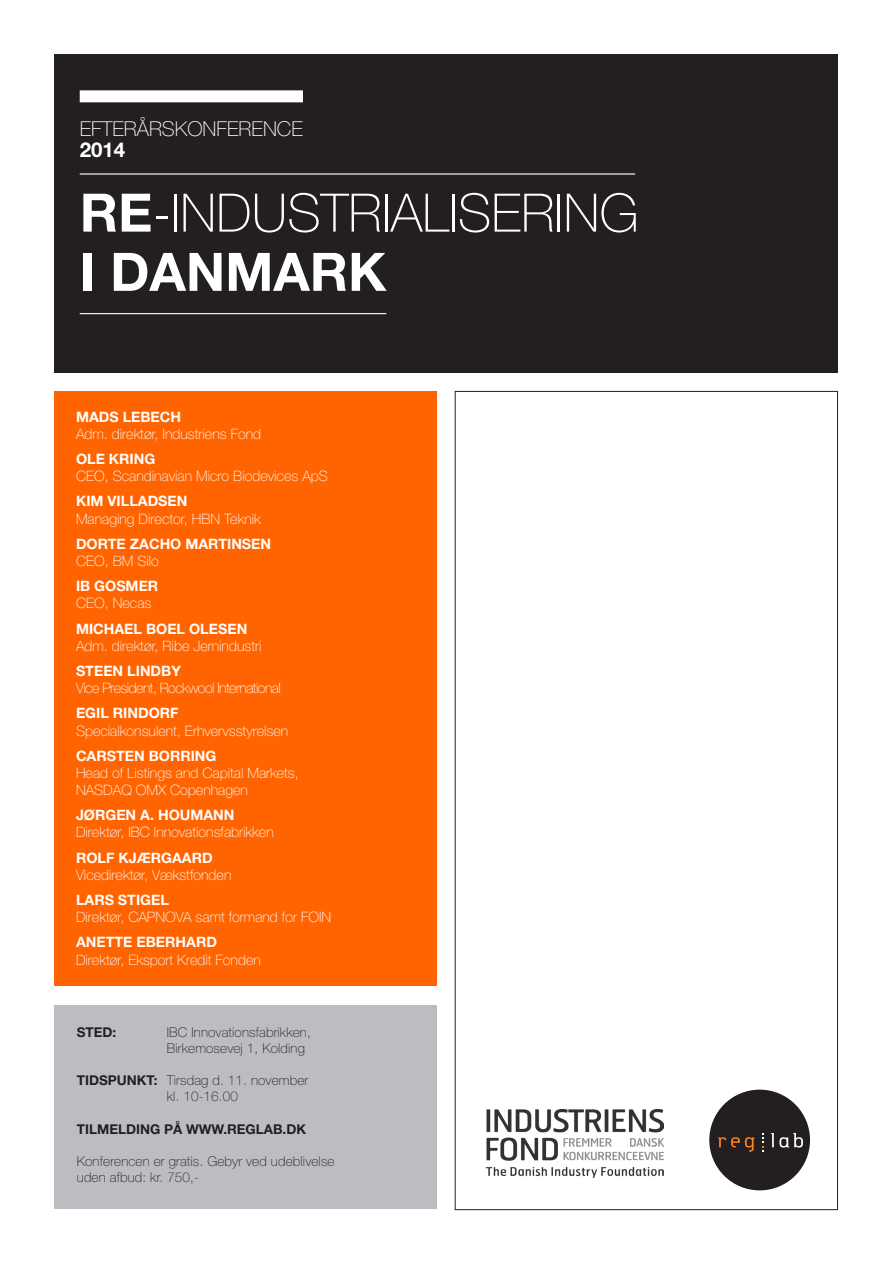
<style>
.page{position:relative;width:893px;height:1263px;background:#fff}
.page>*{position:absolute;margin:0;border:0;box-sizing:border-box;transform-origin:0 0}
.t1{font:100 53.1px "Helvetica Neue";color:#fff}
.t2{font:700 53.1px "Helvetica Neue";color:#fff}
.t3{font:100 20.55px "Helvetica Neue";color:#fff}
.t4{font:700 20.55px "Helvetica Neue";color:#fff}
.t5{font:100 14.4px "Helvetica Neue CE";color:#fff}
.t6{font:700 14.4px "Helvetica Neue";color:#fff}
.t7{font:100 14.4px "Helvetica Neue CE";letter-spacing:-.04em;color:#fff}
.t8{font:100 13.5px "Helvetica Neue CE";letter-spacing:.01em;color:#231f20}
.t9{font:700 13.5px "Helvetica Neue";color:#231f20}
.s1{font-weight:700}
.s2{font-family:"Helvetica Neue";font-weight:700}
</style>
<div class="page">
<div style="left:54px;top:391px;width:383px;height:594px;background:#ff6400"></div>
<div style="left:54px;top:1006px;width:383px;height:203px;background:#bcbdc0"></div>
<div style="left:54px;top:54px;width:783px;height:319px;background:#231f20"></div>
<hr style="left:80px;top:173px;width:555px;height:2px;background:#fff">
<hr style="left:80px;top:313px;width:306px;height:1px;background:#fff">
<div style="left:80px;top:90px;width:223px;height:12px;background:#fff"></div>
<div style="left:709px;top:1089px;width:101px;height:101px;background:#231f20;border-radius:50%"></div>
<svg style="left:718px;top:1137px;width:37px;height:15px"></svg>
<svg style="left:771px;top:1133px;width:32px;height:14px"></svg>
<img style="left:486px;top:1109px;width:177px;height:68px">
<p class="t3" style="left:80px;top:116px;width:225px">EFTERÅRSKONFERENCE</p>
<p class="t4" style="left:80px;top:136px;width:47px">2014</p>
<p class="t1" style="left:80px;top:182px;width:561px"><span class="s1">RE</span>-INDUSTRIALISERING</p>
<p class="t2" style="left:80px;top:239px;width:308px">I DANMARK</p>
<p class="t6" style="left:76px;top:408px;width:107px">MADS LEBECH</p>
<p class="t5" style="left:76px;top:425px;width:187px">Adm. direktør, Industriens Fond</p>
<p class="t6" style="left:76px;top:450px;width:81px">OLE KRING</p>
<p class="t5" style="left:76px;top:468px;width:253px">CEO, Scandinavian Micro Biodevices ApS</p>
<p class="t6" style="left:76px;top:492px;width:113px">KIM VILLADSEN</p>
<p class="t5" style="left:76px;top:510px;width:186px">Managing Director, HBN Teknik</p>
<p class="t6" style="left:76px;top:535px;width:197px">DORTE ZACHO MARTINSEN</p>
<p class="t5" style="left:76px;top:552px;width:84px">CEO, BM Silo</p>
<p class="t6" style="left:76px;top:577px;width:84px">IB GOSMER</p>
<p class="t5" style="left:76px;top:595px;width:77px">CEO, Necas</p>
<p class="t6" style="left:76px;top:619px;width:173px">MICHAEL BOEL OLESEN</p>
<p class="t5" style="left:76px;top:637px;width:187px">Adm. direktør, Ribe Jernindustri</p>
<p class="t6" style="left:76px;top:662px;width:106px">STEEN LINDBY</p>
<p class="t7" style="left:76px;top:680px;width:206px">Vice President, Rockwool International</p>
<p class="t6" style="left:76px;top:704px;width:104px">EGIL RINDORF</p>
<p class="t5" style="left:76px;top:722px;width:214px">Specialkonsulent, Erhvervsstyrelsen</p>
<p class="t6" style="left:76px;top:747px;width:142px">CARSTEN BORRING</p>
<p class="t5" style="left:76px;top:764px;width:224px">Head of Listings and Capital Markets,</p>
<p class="t5" style="left:76px;top:782px;width:173px">NASDAQ OMX Copenhagen</p>
<p class="t6" style="left:76px;top:806px;width:160px">JØRGEN A. HOUMANN</p>
<p class="t5" style="left:76px;top:824px;width:199px">Direktør, IBC Innovationsfabrikken</p>
<p class="t6" style="left:76px;top:849px;width:138px">ROLF KJÆRGAARD</p>
<p class="t5" style="left:76px;top:866px;width:157px">Vicedirektør, Vækstfonden</p>
<p class="t6" style="left:76px;top:891px;width:94px">LARS STIGEL</p>
<p class="t5" style="left:76px;top:909px;width:257px">Direktør, CAPNOVA samt formand for FOIN</p>
<p class="t6" style="left:76px;top:933px;width:142px">ANETTE EBERHARD</p>
<p class="t5" style="left:76px;top:951px;width:186px">Direktør, Eksport Kredit Fonden</p>
<p class="t9" style="left:77px;top:1023px;width:41px">STED:</p>
<p class="t8" style="left:167px;top:1024px;width:145px">IBC Innovationsfabrikken,</p>
<p class="t8" style="left:167px;top:1040px;width:140px">Birkemosevej 1, Kolding</p>
<p class="t8" style="left:77px;top:1072px;width:233px"><span class="s2">TIDSPUNKT:</span> Tirsdag d. 11. november</p>
<p class="t8" style="left:167px;top:1089px;width:73px">kl. 10-16.00</p>
<p class="t9" style="left:77px;top:1120px;width:231px">TILMELDING PÅ WWW.REGLAB.DK</p>
<p class="t8" style="left:77px;top:1153px;width:259px">Konferencen er gratis. Gebyr ved udeblivelse</p>
<p class="t8" style="left:77px;top:1170px;width:124px">uden afbud: kr. 750,-</p>
</div>
